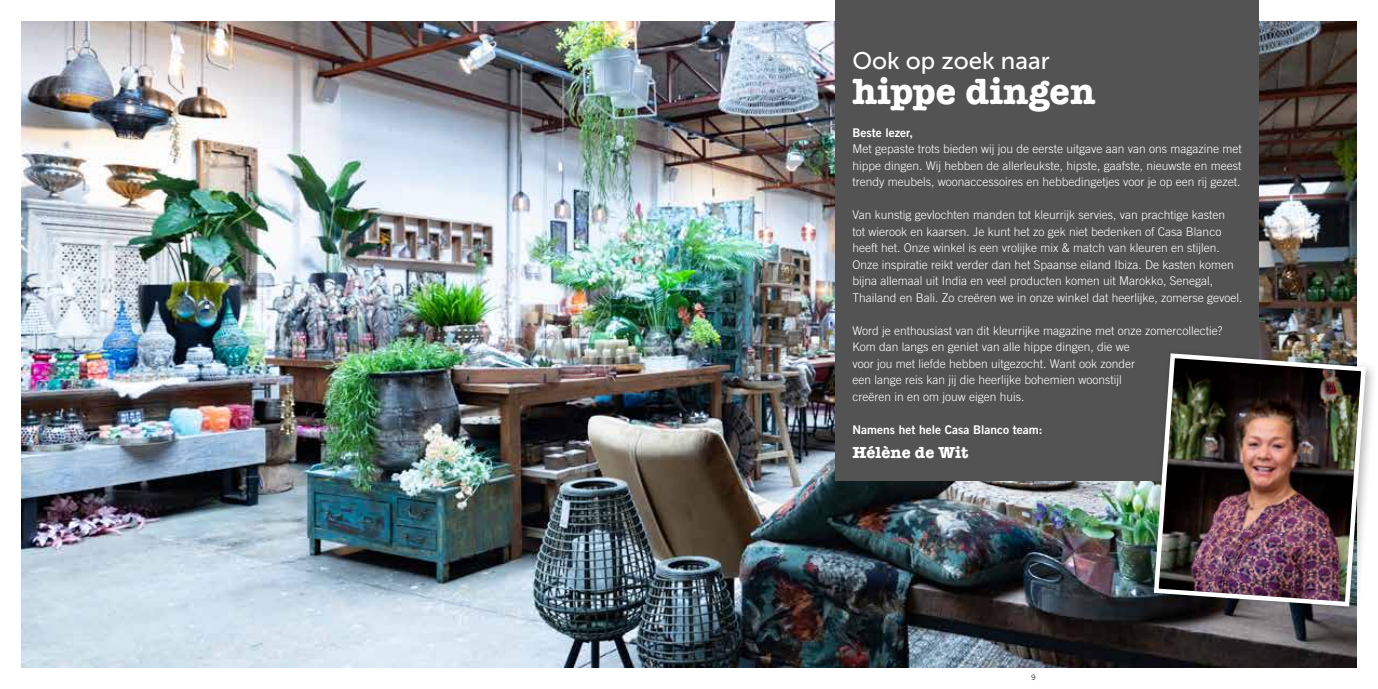
<style>
.page{position:relative;width:1378px;height:689px;background:#fff}
.page>*{position:absolute;margin:0;border:0;box-sizing:border-box;transform-origin:0 0}
.t1{font:700 37.5px "American Typewriter";color:#fff}
.t2{font:24px "Museo Sans 500";color:#fff}
.t3{font:700 16.5px "American Typewriter";color:#fff}
.t4{font:300 12px/16.5px "Trade Gothic LT Std";color:#fff}
.t5{font:12px "Trade Gothic LT Std Bd 2";color:#fff}
.t6{font:300 7.5px "Trade Gothic LT Std";color:#000}
</style>
<div class="page">
<img style="left:21px;top:21px;width:1335px;height:647px">
<div style="left:835px;top:0;width:424px;height:480px;background:#535353"></div>
<div style="left:1148px;top:348px;width:229px;height:270px;background:#000;opacity:.3"></div>
<img style="left:1151px;top:351px;width:217px;height:258px">
<h2 class="t2" style="left:852px;top:48px;width:199px">Ook op zoek naar</h2>
<h1 class="t1" style="left:852px;top:59px;width:244px">hippe dingen</h1>
<p class="t5" style="left:852px;top:125px;width:62px">Beste lezer,</p>
<p class="t4" style="left:852px;top:140px;width:391px;text-align:justify">Met gepaste trots bieden wij jou de eerste uitgave aan van ons magazine met hippe dingen. Wij hebben de allerleukste, hipste, gaafste, nieuwste en meest trendy meubels, woonaccessoires en hebbedingetjes voor je op een rij gezet.</p>
<p class="t4" style="left:852px;top:206px;width:392px">Van kunstig gevlochten manden tot kleurrijk servies, van prachtige kasten<br>tot wierook en kaarsen. Je kunt het zo gek niet bedenken of Casa Blanco heeft het. Onze winkel is een vrolijke mix &amp; match van kleuren en stijlen.<br>Onze inspiratie reikt verder dan het Spaanse eiland Ibiza. De kasten komen bijna allemaal uit India en veel producten komen uit Marokko, Senegal, Thailand en Bali. Zo creëren we in onze winkel dat heerlijke, zomerse gevoel.</p>
<p class="t4" style="left:852px;top:322px;width:371px">Word je enthousiast van dit kleurrijke magazine met onze zomercollectie?<br>Kom dan langs en geniet van alle hippe dingen, die we<br>voor jou met liefde hebben uitgezocht. Want ook zonder<br>een lange reis kan jij die heerlijke bohemien woonstijl<br>creëren in en om jouw eigen huis.</p>
<p class="t5" style="left:852px;top:422px;width:191px">Namens het hele Casa Blanco team:</p>
<h3 class="t3" style="left:852px;top:438px;width:117px">Hélène de Wit</h3>
<p class="t6" style="left:1031px;top:672px;width:6px">9</p>
</div>
